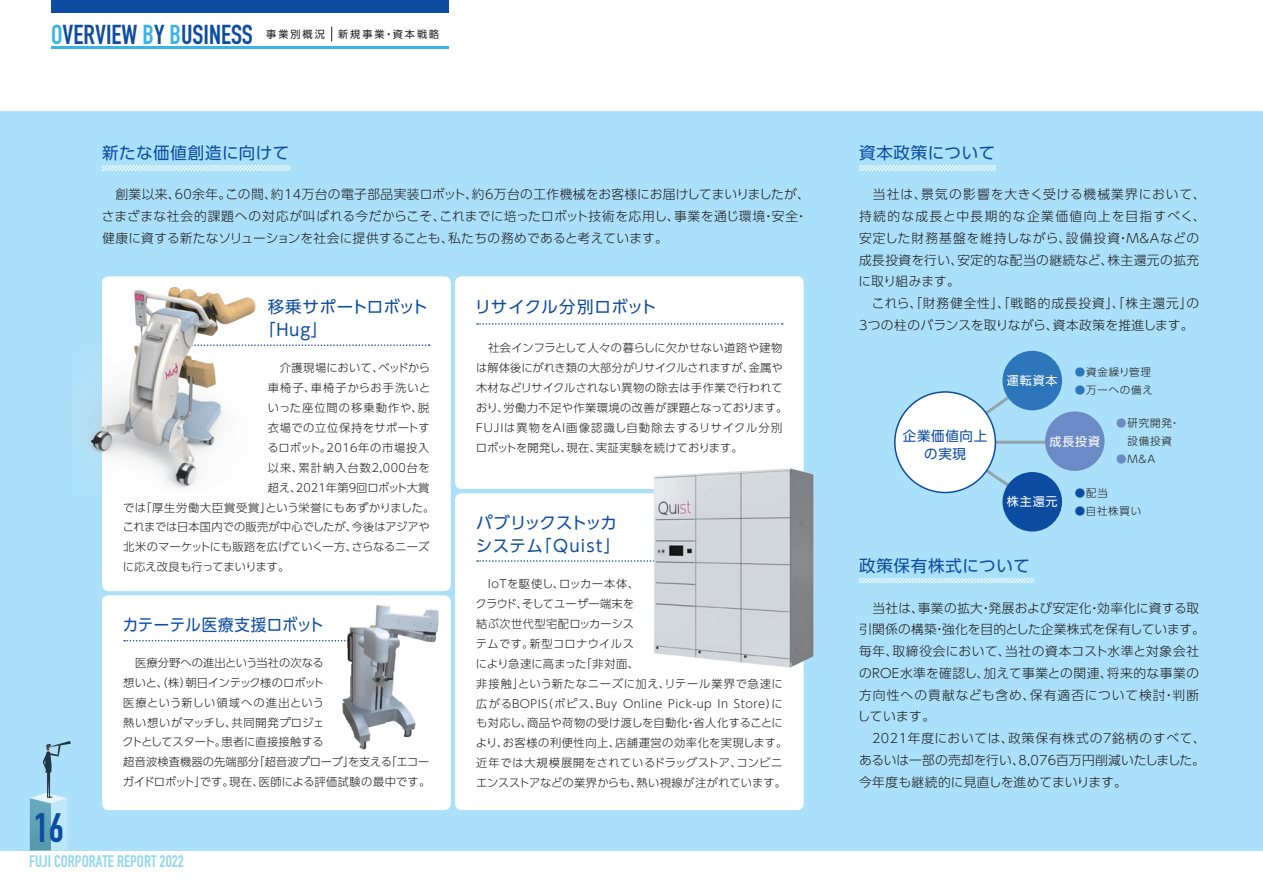
<style>
.page{position:relative;width:1263px;height:893px;background:#fff}
.page>*{position:absolute;margin:0;border:0;box-sizing:border-box;transform-origin:0 0}
.t1{font:40.5px "DIN Engschrift Std";color:#0d4da1}
.t2{font:27px "DIN Engschrift Std";color:#0d4da1}
.t3{font:16.5px/22.5px "UD Shin Go Pro";letter-spacing:.03em;color:#0d4da1}
.t4{font:16.5px "DIN Engschrift Std";color:#8fd7eb}
.t5{font:16.5px "UD Shin Go Pro";letter-spacing:.03em;color:#0d4da1;scale:.94 1}
.t6{font:16.5px "UD Shin Go Pro";letter-spacing:.05em;color:#0d4da1}
.t7{font:13.5px/18px "UD Shin Go Pro";letter-spacing:.05em;color:#0d4da1;text-align:center}
.t8{font:300 12.75px/21.8px "UD Shin Go Pro";letter-spacing:.03em;color:#231f20}
.t9{font:12px "UD Shin Go Pro";letter-spacing:.075em;color:#fff}
.t10{font:300 11.25px/20px "UD Shin Go Pro";letter-spacing:.02em;color:#231f20}
.t11{font:300 11.25px/20px "UD Shin Go Pro";letter-spacing:.04em;color:#231f20}
.t12{font:300 11.25px "UD Shin Go Pro";letter-spacing:.09em;color:#231f20}
.t13{font:300 11.25px "UD Shin Go Pro";letter-spacing:.05em;color:#231f20}
.t14{font:300 11.25px "UD Shin Go Pro";color:#231f20}
.t15{font:300 11.25px "UD Shin Go Pro";letter-spacing:-.005em;color:#231f20}
.t16{font:300 11.25px "UD Shin Go Pro";letter-spacing:.095em;color:#231f20}
.t17{font:300 11.25px "UD Shin Go Pro";letter-spacing:.045em;color:#231f20}
.t18{font:300 10.5px/18px "UD Shin Go Pro";letter-spacing:.075em;color:#231f20}
.t19{font:10.2px "UD Shin Go Pro";letter-spacing:.2em;color:#231f20}
.s1{color:#39b4e7}
.s2{color:#2e76bc}
.s3{color:#6c8bc6}
.s4{color:#0d4da1}
</style>
<div class="page">
<div style="left:0;top:111px;width:1263px;height:739px;background:#aae0f9"></div>
<div style="left:455px;top:276px;width:349px;height:213px;background:#fff;border-radius:6px"></div>
<div style="left:455px;top:493px;width:349px;height:317px;background:#fff;border-radius:6px"></div>
<div style="left:102px;top:595px;width:349px;height:215px;background:#fff;border-radius:6px"></div>
<div style="left:102px;top:276px;width:349px;height:315px;background:#fff;border-radius:6px"></div>
<svg style="left:102px;top:166px;width:187px;height:4px"></svg>
<svg style="left:859px;top:578px;width:175px;height:5px"></svg>
<svg style="left:859px;top:166px;width:136px;height:4px"></svg>
<svg style="left:268px;top:344px;width:162px;height:2px"></svg>
<svg style="left:124px;top:640px;width:199px;height:1px"></svg>
<svg style="left:477px;top:560px;width:156px;height:2px"></svg>
<svg style="left:477px;top:323px;width:306px;height:2px"></svg>
<img style="left:634px;top:459px;width:180px;height:217px">
<img style="left:323px;top:605px;width:116px;height:145px">
<img style="left:87px;top:276px;width:181px;height:212px">
<svg style="left:941px;top:391px;width:95px;height:103px"></svg>
<hr style="left:945px;top:441px;width:130px;height:3px;background:#94a2aa">
<div style="left:895px;top:392px;width:100px;height:100px;background:#fff;border-radius:50%"></div>
<div style="left:894px;top:391px;width:102px;height:102px;border:2px solid #0d4da1;border-radius:50%"></div>
<div style="left:1002px;top:351px;width:60px;height:59px;background:#2e76bc;border-radius:50%"></div>
<div style="left:1002px;top:472px;width:60px;height:59px;background:#0d4da1;border-radius:50%"></div>
<div style="left:1045px;top:411px;width:59px;height:60px;background:#6c8bc6;border-radius:50%"></div>
<div style="left:51px;top:0;width:398px;height:13px;background:#0d4da1"></div>
<hr style="left:51px;top:47px;width:398px;height:2px;background:#39b4e7">
<svg style="left:331px;top:27px;width:1px;height:14px"></svg>
<svg style="left:30px;top:741px;width:41px;height:109px"></svg>
<h2 class="t2" style="left:51px;top:18px;width:203px"><span class="s1">O</span>VERVIEW <span class="s1">B</span>Y <span class="s1">B</span>USINESS</h2>
<p class="t19" style="left:266px;top:26px;width:60px">事業別概況</p>
<p class="t19" style="left:338px;top:26px;width:103px">新規事業・資本戦略</p>
<p class="t3" style="left:102px;top:141px;width:189px">新たな価値創造に向けて</p>
<p class="t8" style="left:102px;top:183px;width:710px">　創業以来、60余年。この間、約14万台の電子部品実装ロボット、約6万台の工作機械をお客様にお届けしてまいりましたが、さまざまな社会的課題への対応が叫ばれる今だからこそ、これまでに培ったロボット技術を応用し、事業を通じ環境・安全・健康に資する新たなソリューションを社会に提供することも、私たちの務めであると考えています。</p>
<p class="t3" style="left:259px;top:295px;width:170px;text-indent:9px">移乗サポートロボット「Hug」</p>
<p class="t10" style="left:268px;top:358px;width:164px">　介護現場において、ベッドから</p>
<p class="t16" style="left:268px;top:379px;width:164px">車椅子、車椅子からお手洗いと</p>
<p class="t12" style="left:268px;top:399px;width:163px">いった座位間の移乗動作や、脱</p>
<p class="t17" style="left:268px;top:419px;width:163px">衣場での立位保持をサポートす</p>
<p class="t11" style="left:267px;top:437px;width:164px">るロボット。2016年の市場投入</p>
<p class="t12" style="left:268px;top:458px;width:163px">以来、累計納入台数2,000台を</p>
<p class="t10" style="left:268px;top:477px;width:163px">超え、2021年第9回ロボット大賞</p>
<p class="t13" style="left:123px;top:498px;width:313px">では「厚生労働大臣賞受賞」という栄誉にもあずかりました。</p>
<p class="t14" style="left:123px;top:518px;width:308px">これまでは日本国内での販売が中心でしたが、今後はアジアや</p>
<p class="t10" style="left:123px;top:537px;width:308px">北米のマーケットにも販路を広げていく一方、さらなるニーズ</p>
<p class="t15" style="left:123px;top:558px;width:168px">に応え改良も行ってまいります。</p>
<h1 class="t1" style="left:34px;top:804px;width:32px">16</h1>
<p class="t5" style="left:123px;top:611px;width:216px">カテーテル医療支援ロボット</p>
<p class="t10" style="left:123px;top:652px;width:309px">　医療分野への進出という当社の次なる<br>想いと、（株）朝日インテック様のロボット<br>医療という新しい領域への進出という<br>熱い想いがマッチし、共同開発プロジェ<br>クトとしてスタート。患者に直接接触する<br>超音波検査機器の先端部分「超音波プローブ」を支える「エコーガイドロボット」です。現在、医師による評価試験の最中です。</p>
<p class="t4" style="left:29px;top:852px;width:156px">FUJI CORPORATE REPORT 2022</p>
<p class="t3" style="left:475px;top:295px;width:183px">リサイクル分別ロボット</p>
<p class="t10" style="left:476px;top:338px;width:313px">　社会インフラとして人々の暮らしに欠かせない道路や建物は解体後にがれき類の大部分がリサイクルされますが、金属や木材などリサイクルされない異物の除去は手作業で行われており、労働力不足や作業環境の改善が課題となっております。<br>FUJIは異物をAI画像認識し自動除去するリサイクル分別ロボットを開発し、現在、実証実験を続けております。</p>
<p class="t3" style="left:476px;top:511px;width:146px">パブリックストッカシステム「Quist」</p>
<p class="t11" style="left:475px;top:574px;width:313px">　IoTを駆使し、ロッカー本体、<br>クラウド、そしてユーザー端末を<br>結ぶ次世代型宅配ロッカーシス<br>テムです。新型コロナウイルス<br>により急速に高まった「非対面、<br>非接触」という新たなニーズに加え、リテール業界で急速に広がるBOPIS（ボピス、Buy Online Pick-up In Store）にも対応し、商品や荷物の受け渡しを自動化・省人化することにより、お客様の利便性向上、店舗運営の効率化を実現します。近年では大規模展開をされているドラッグストア、コンビニエンスストアなどの業界からも、熱い視線が注がれています。</p>
<p class="t3" style="left:859px;top:141px;width:138px">資本政策について</p>
<p class="t8" style="left:858px;top:183px;width:349px">　当社は、景気の影響を大きく受ける機械業界において、持続的な成長と中長期的な企業価値向上を目指すべく、安定した財務基盤を維持しながら、設備投資・M&amp;Aなどの成長投資を行い、安定的な配当の継続など、株主還元の拡充に取り組みます。<br>　これら、「財務健全性」、「戦略的成長投資」、「株主還元」の<br>3つの柱のバランスを取りながら、資本政策を推進します。</p>
<p class="t7" style="left:903px;top:426px;width:86px">企業価値向上の実現</p>
<p class="t9" style="left:1007px;top:371px;width:52px">運転資本</p>
<p class="t18" style="left:1075px;top:362px;width:78px"><span class="s2">●</span>資金繰り管理</p>
<p class="t18" style="left:1075px;top:380px;width:80px"><span class="s2">●</span>万一への備え</p>
<p class="t9" style="left:1049px;top:431px;width:52px">成長投資</p>
<p class="t18" style="left:1116px;top:414px;width:65px"><span class="s3">●</span>研究開発・　設備投資</p>
<p class="t18" style="left:1116px;top:450px;width:41px"><span class="s3">●</span>M&amp;A</p>
<p class="t9" style="left:1007px;top:492px;width:52px">株主還元</p>
<p class="t18" style="left:1075px;top:483px;width:35px"><span class="s4">●</span>配当</p>
<p class="t18" style="left:1075px;top:501px;width:68px"><span class="s4">●</span>自社株買い</p>
<p class="t6" style="left:859px;top:552px;width:172px">政策保有株式について</p>
<p class="t8" style="left:857px;top:596px;width:349px">　当社は、事業の拡大・発展および安定化・効率化に資する取引関係の構築・強化を目的とした企業株式を保有しています。毎年、取締役会において、当社の資本コスト水準と対象会社のROE水準を確認し、加えて事業との関連、将来的な事業の方向性への貢献なども含め、保有適否について検討・判断しています。<br>　2021年度においては、政策保有株式の7銘柄のすべて、あるいは一部の売却を行い、8,076百万円削減いたしました。今年度も継続的に見直しを進めてまいります。</p>
</div>
